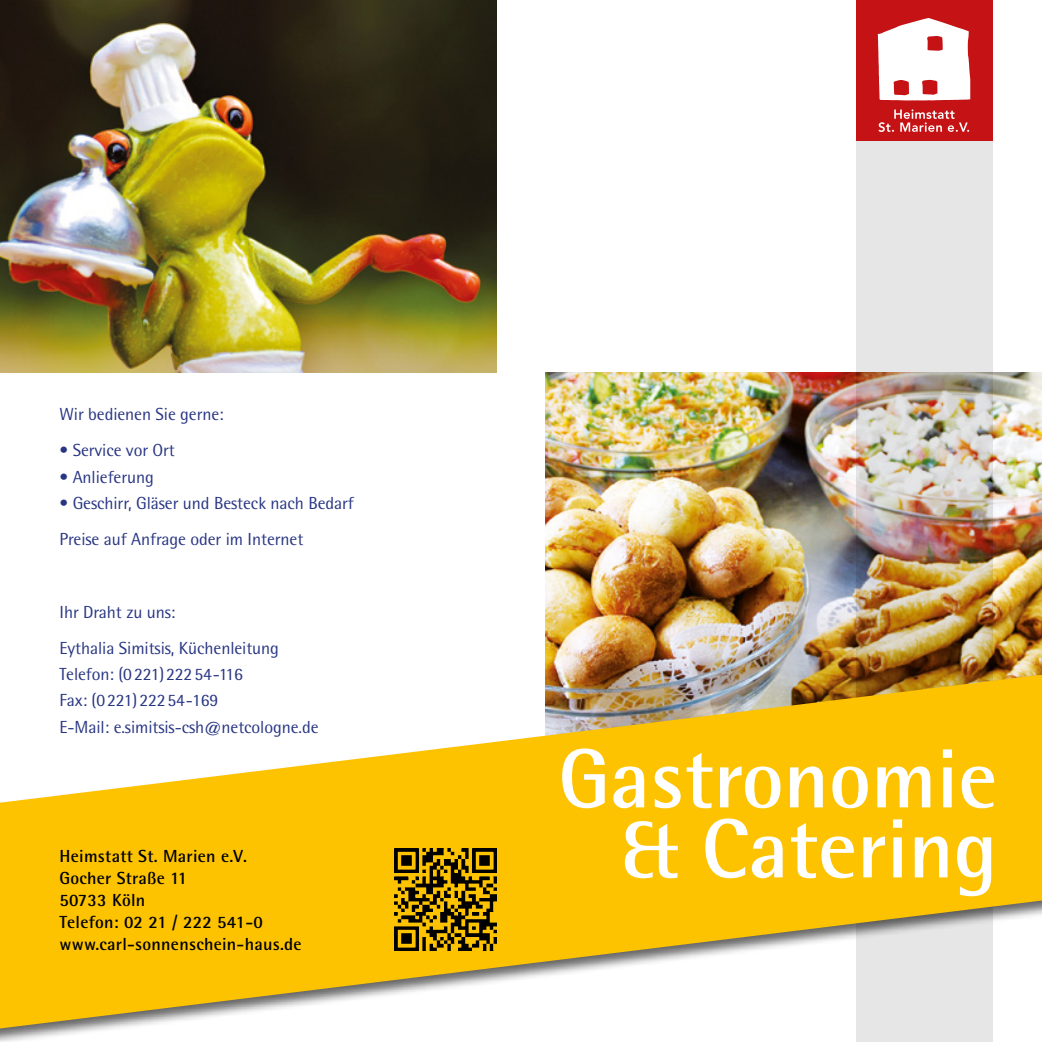
<style>
.page{position:relative;width:1042px;height:1042px;background:#fff}
.page>*{position:absolute;margin:0;border:0;box-sizing:border-box;transform-origin:0 0}
.t1{font:700 84px "AT Rotis Semi Sans";color:#fff}
.t2{font:17.5px/36.2px "AT Rotis Semi Sans";letter-spacing:-.005em;color:#283583}
.t3{font:700 17.5px/22.1px "AT Rotis Semi Sans";letter-spacing:.015em;color:#000}
</style>
<div class="page">
<img style="left:546px;top:372px;width:496px;height:291px">
<img style="left:856px;top:140px;width:136px;height:523px">
<div style="left:856px;top:0;width:136px;height:140px;background:#c51315"></div>
<svg style="left:878px;top:18px;width:92px;height:83px"></svg>
<svg style="left:878px;top:109px;width:91px;height:23px"></svg>
<img style="left:0;top:0;width:496px;height:372px">
<div style="left:0;top:663px;width:1042px;height:379px;background:#000;opacity:.6"></div>
<svg style="left:0;top:675px;width:1042px;height:353px;fill:#fdc300"></svg>
<img style="left:394px;top:848px;width:102px;height:102px">
<p class="t2" style="left:60px;top:396px;width:166px">Wir bedienen Sie gerne:</p>
<p class="t2" style="left:60px;top:432px;width:117px">• Service vor Ort</p>
<p class="t2" style="left:60px;top:458px;width:96px">• Anlieferung</p>
<p class="t2" style="left:60px;top:485px;width:296px">• Geschirr, Gläser und Besteck nach Bedarf<br>Preise auf Anfrage oder im Internet</p>
<p class="t2" style="left:60px;top:593px;width:221px">Ihr Draht zu uns:<br>Eythalia Simitsis, Küchenleitung</p>
<p class="t2" style="left:60px;top:661px;width:261px;line-height:26.2px">Telefon: (0221)22254-116<br>Fax: (0221)22254-169<br>E-Mail: e.simitsis-csh@netcologne.de</p>
<p class="t3" style="left:60px;top:844px;width:189px">Heimstatt St. Marien e.V.<br>Gocher Straße 11</p>
<p class="t3" style="left:60px;top:889px;width:244px">50733 Köln<br>Telefon: 02 21 / 222 541-0 www.carl-sonnenschein-haus.de</p>
<h1 class="t1" style="left:558px;top:727px;width:440px">Gastronomie</h1>
<h1 class="t1" style="left:620px;top:797px;width:378px">&amp; Catering</h1>
</div>
